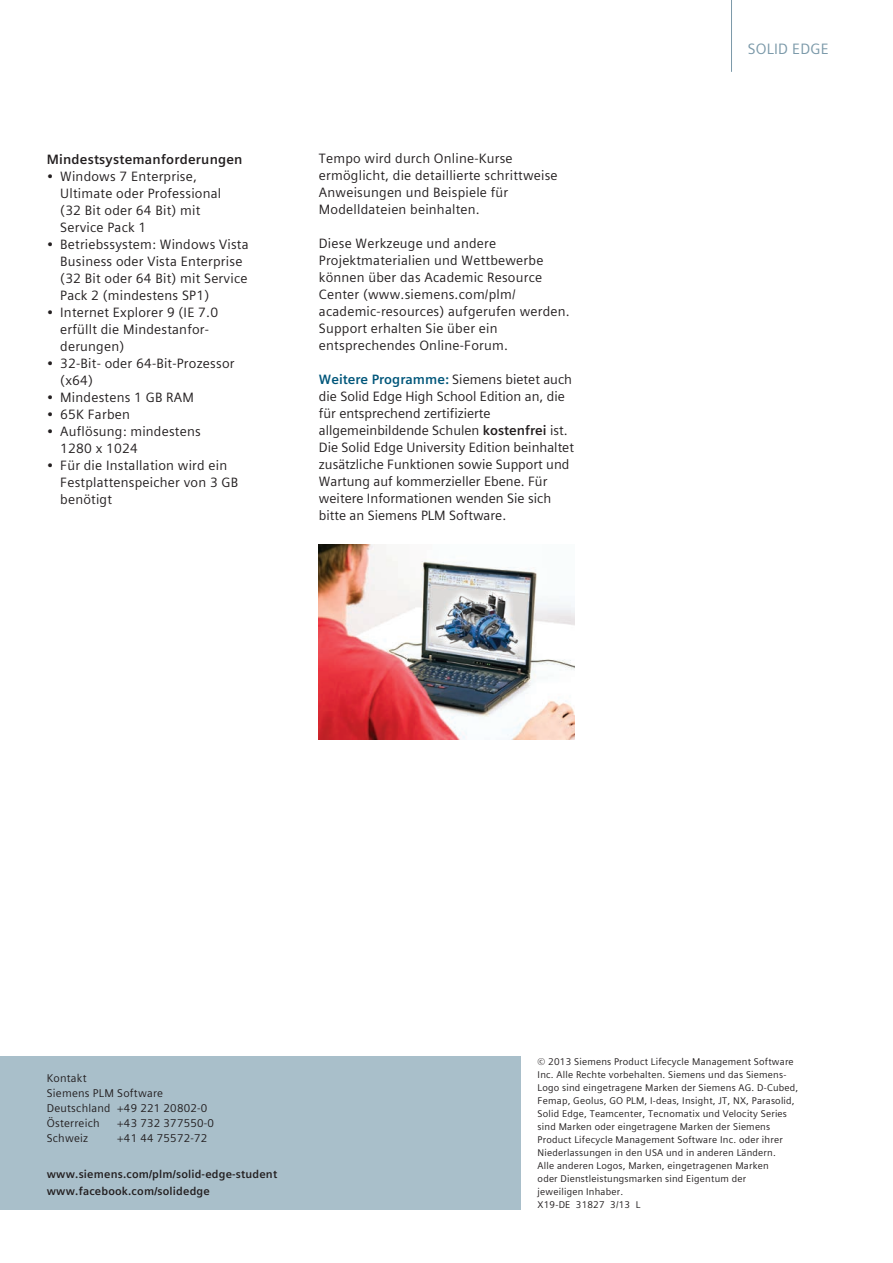
<style>
.page{position:relative;width:893px;height:1263px;background:#fff}
.page>*{position:absolute;margin:0;border:0;box-sizing:border-box;transform-origin:0 0}
.Gray_Tab{font:15px "Siemens Sans Global";letter-spacing:.015em;color:#7b99a9}
.Body__Copy__9pt_0_15{font:13.5px/17px "Siemens Sans Global";letter-spacing:.015em;color:#231f20}
.BULLETS_Body_Copy_9p{font:13.5px/17px "Siemens Sans Global";letter-spacing:.015em;color:#231f20}
.Body_Subhead___9pt_0{font:700 13.5px "Siemens Sans Global";letter-spacing:.015em;color:#231f20}
.Contact_Block{font:11.25px "Siemens Sans Global";letter-spacing:.02em;color:#231f20}
.URL_Bold_for_fact_sh{font:700 11.25px "Siemens Sans Global";letter-spacing:.015em;color:#231f20}
.Legal_Text{font:9.75px/13px "Siemens Sans Global";letter-spacing:.02em;color:#231f20}
.s1{font-weight:700;color:#00567a}
.s2{font-weight:700}
</style>
<div class="page">
<div style="left:0;top:1056px;width:521px;height:153px;background:#a9bfca"></div>
<hr style="left:731px;top:0;width:1px;height:72px;background:#7b99a9">
<img style="left:319px;top:544px;width:255px;height:196px">
<p class="Body_Subhead___9pt_0" style="left:47px;top:149px;width:197px">Mindestsystemanforderungen</p>
<p class="BULLETS_Body_Copy_9p" style="left:60px;top:168px;width:163px;text-indent:-13px">• Windows 7 Enterprise,<br>Ultimate oder Professional (32 Bit oder 64 Bit) mit<br>Service Pack 1</p>
<p class="BULLETS_Body_Copy_9p" style="left:60px;top:236px;width:190px;text-indent:-13px">• Betriebssystem: Windows Vista<br>Business oder Vista Enterprise (32 Bit oder 64 Bit) mit Service<br>Pack 2 (mindestens SP1)</p>
<p class="BULLETS_Body_Copy_9p" style="left:60px;top:304px;width:159px;text-indent:-13px">• Internet Explorer 9 (IE 7.0 erfüllt die Mindestanfor&shy;derungen)</p>
<p class="BULLETS_Body_Copy_9p" style="left:60px;top:355px;width:176px;text-indent:-13px">• 32-Bit- oder 64-Bit-Prozessor (x64)</p>
<p class="BULLETS_Body_Copy_9p" style="left:47px;top:389px;width:149px">• Mindestens 1 GB RAM</p>
<p class="BULLETS_Body_Copy_9p" style="left:47px;top:406px;width:85px">• 65K Farben</p>
<p class="BULLETS_Body_Copy_9p" style="left:60px;top:423px;width:142px;text-indent:-13px">• Auflösung: mindestens<br>1280 x 1024</p>
<p class="BULLETS_Body_Copy_9p" style="left:60px;top:457px;width:180px;text-indent:-13px">• Für die Installation wird ein<br>Festplattenspeicher von 3 GB benötigt</p>
<p class="Body__Copy__9pt_0_15" style="left:319px;top:150px;width:240px">Tempo wird durch Online-Kurse ermöglicht, die detaillierte schrittweise Anweisungen und Beispiele für Modelldateien beinhalten.</p>
<p class="Body__Copy__9pt_0_15" style="left:319px;top:235px;width:252px">Diese Werkzeuge und andere Projektmaterialien und Wettbewerbe können über das Academic Resource Center (www.siemens.com/plm/ academic-resources) aufgerufen werden.<br>Support erhalten Sie über ein entsprechendes Online-Forum.</p>
<p class="Body__Copy__9pt_0_15" style="left:319px;top:371px;width:257px"><span class="s1">Weitere Programme:</span> Siemens bietet auch die Solid Edge High School Edition an, die für entsprechend zertifizierte allgemeinbildende Schulen <span class="s2">kostenfrei</span> ist.<br>Die Solid Edge University Edition beinhaltet zusätzliche Funktionen sowie Support und Wartung auf kommerzieller Ebene. Für weitere Informationen wenden Sie sich bitte an Siemens PLM Software.</p>
<p class="Gray_Tab" style="left:748px;top:38px;width:83px">SOLID EDGE</p>
<p class="Contact_Block" style="left:47px;top:1070px;width:41px">Kontakt</p>
<p class="Contact_Block" style="left:47px;top:1085px;width:118px">Siemens PLM Software</p>
<p class="Contact_Block" style="left:47px;top:1099px;width:162px">Deutschland +49 221 20802-0</p>
<p class="Contact_Block" style="left:47px;top:1114px;width:54px">Österreich</p>
<p class="Contact_Block" style="left:117px;top:1114px;width:98px">+43 732 377550-0</p>
<p class="Contact_Block" style="left:47px;top:1129px;width:43px">Schweiz</p>
<p class="Contact_Block" style="left:117px;top:1129px;width:92px">+41 44 75572-72</p>
<p class="URL_Bold_for_fact_sh" style="left:47px;top:1165px;width:232px">www.siemens.com/plm/solid-edge-student</p>
<p class="URL_Bold_for_fact_sh" style="left:47px;top:1182px;width:165px">www.facebook.com/solidedge</p>
<p class="Legal_Text" style="left:538px;top:1055px;width:262px">© 2013 Siemens Product Lifecycle Management Software Inc. Alle Rechte vorbehalten. Siemens und das Siemens-Logo sind eingetragene Marken der Siemens AG. D-Cubed, Femap, Geolus, GO PLM, I-deas, Insight, JT, NX, Parasolid, Solid Edge, Teamcenter, Tecnomatix und Velocity Series sind Marken oder eingetragene Marken der Siemens Product Lifecycle Management Software Inc. oder ihrer Niederlassungen in den USA und in anderen Ländern.<br>Alle anderen Logos, Marken, eingetragenen Marken<br>oder Dienstleistungsmarken sind Eigentum der<br>jeweiligen Inhaber.<br>X19-DE 31827 3/13 L</p>
</div>
